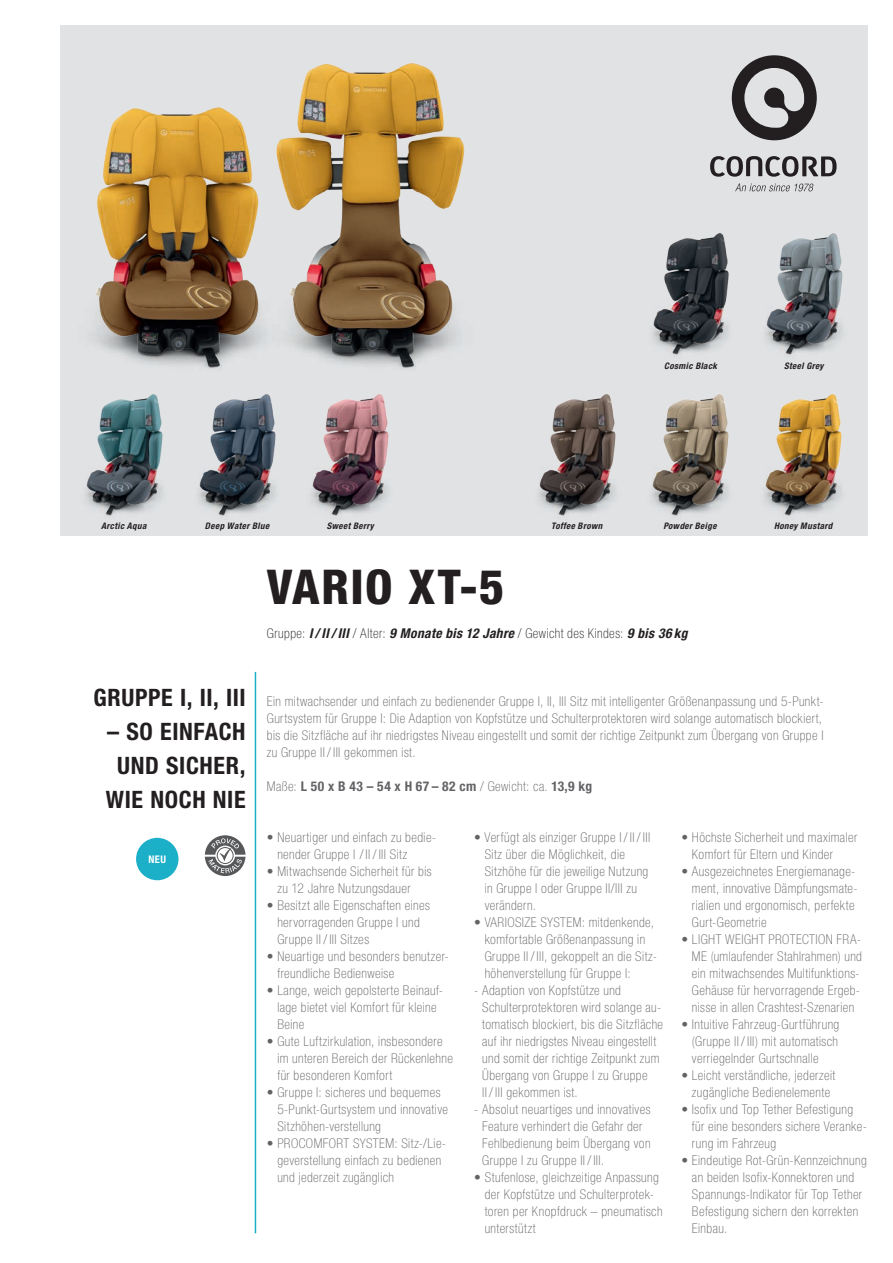
<style>
.page{position:relative;width:893px;height:1263px;background:#fff}
.page>*{position:absolute;margin:0;border:0;box-sizing:border-box;transform-origin:0 0}
.t1{font:800 condensed 48px "Helvetica Neue LT Std";letter-spacing:.025em;color:#231f20}
.t2{font:700 condensed 24px/34px "Helvetica Neue LT Std";letter-spacing:.025em;color:#231f20;text-align:center}
.t3{font:100 condensed 13.5px/17px "Helvetica Neue LT Std";letter-spacing:.03em;color:#636366}
.t4{font:italic 700 condensed 13.5px "Helvetica Neue LT Std";letter-spacing:.03em;color:#231f20}
.t5{font:700 condensed 13.5px "Helvetica Neue LT Std";letter-spacing:.04em;color:#636366}
.t6{font:700 condensed 10.5px "Helvetica Neue LT Std";color:#fff}
.t7{font:italic 700 condensed 9px "Helvetica Neue LT Std";letter-spacing:.045em;color:#231f20}
.s1{font-weight:100;font-style:normal}
.s2{font-weight:100}
</style>
<div class="page">
<div style="left:60px;top:26px;width:807px;height:510px;background:#e1e2e4"></div>
<svg style="left:735px;top:184px;width:79px;height:7px"></svg>
<svg style="left:732px;top:55px;width:85px;height:85px"></svg>
<svg style="left:710px;top:156px;width:127px;height:21px"></svg>
<hr style="left:255px;top:672px;width:1px;height:561px;background:#1cafc8">
<img style="left:60px;top:25px;width:183px;height:344px">
<img style="left:243px;top:25px;width:253px;height:344px">
<img style="left:85px;top:394px;width:78px;height:122px">
<img style="left:652px;top:233px;width:77px;height:122px">
<img style="left:198px;top:394px;width:78px;height:122px">
<img style="left:765px;top:233px;width:78px;height:122px">
<img style="left:311px;top:394px;width:78px;height:122px">
<img style="left:538px;top:394px;width:78px;height:122px">
<img style="left:651px;top:394px;width:78px;height:122px">
<img style="left:764px;top:394px;width:78px;height:122px">
<svg style="left:205px;top:835px;width:40px;height:41px"></svg>
<div style="left:136px;top:838px;width:42px;height:42px;background:#1cafc8;border-radius:50%"></div>
<p class="t7" style="left:664px;top:360px;width:54px">Cosmic Black</p>
<p class="t7" style="left:784px;top:360px;width:41px">Steel Grey</p>
<p class="t7" style="left:101px;top:521px;width:47px">Arctic Aqua</p>
<p class="t7" style="left:205px;top:521px;width:66px">Deep Water Blue</p>
<p class="t7" style="left:327px;top:521px;width:48px">Sweet Berry</p>
<p class="t7" style="left:551px;top:521px;width:53px">Toffee Brown</p>
<p class="t7" style="left:663px;top:521px;width:55px">Powder Beige</p>
<p class="t7" style="left:774px;top:521px;width:60px">Honey Mustard</p>
<h1 class="t1" style="left:267px;top:557px;width:239px">VARIO XT-5</h1>
<p class="t4" style="left:267px;top:625px;width:422px"><span class="s1">Gruppe:</span> I/II/III <span class="s1">/ Alter:</span> 9 Monate bis 12 Jahre <span class="s1">/ Gewicht des Kindes:</span> 9 bis 36 kg</p>
<h2 class="t2" style="left:93px;top:680px;width:154px">GRUPPE I, II, III</h2>
<h2 class="t2" style="left:106px;top:714px;width:141px">– SO EINFACH<br>UND SICHER,<br>WIE NOCH NIE</h2>
<p class="t6" style="left:148px;top:853px;width:19px">NEU</p>
<p class="t3" style="left:267px;top:693px;width:558px">Ein mitwachsender und einfach zu bedienender Gruppe I, II, III Sitz mit intelligenter Größenanpassung und 5-Punkt-Gurtsystem für Gruppe I: Die Adaption von Kopfstütze und Schulterprotektoren wird solange automatisch blockiert, bis die Sitzfläche auf ihr niedrigstes Niveau eingestellt und somit der richtige Zeitpunkt zum Übergang von Gruppe I zu Gruppe II / III gekommen ist.</p>
<p class="t5" style="left:267px;top:778px;width:327px"><span class="s2">Maße:</span> L 50 x B 43 – 54 x H 67 – 82 cm <span class="s2">/ Gewicht: ca.</span> 13,9 kg</p>
<p class="t3" style="left:277px;top:829px;width:160px;text-indent:-11px">• Neuartiger und einfach zu bedie&shy;nender Gruppe I / II / III Sitz</p>
<p class="t3" style="left:277px;top:863px;width:156px;text-indent:-11px">• Mitwachsende Sicherheit für bis zu 12 Jahre Nutzungsdauer</p>
<p class="t3" style="left:277px;top:897px;width:154px;text-indent:-11px">• Besitzt alle Eigenschaften eines hervorragenden Gruppe I und<br>Gruppe II / III Sitzes</p>
<p class="t3" style="left:277px;top:948px;width:173px;text-indent:-11px">• Neuartige und besonders benutzer&shy;freundliche Bedienweise</p>
<p class="t3" style="left:277px;top:982px;width:167px;text-indent:-11px">• Lange, weich gepolsterte Beinauf&shy;lage bietet viel Komfort für kleine<br>Beine</p>
<p class="t3" style="left:277px;top:1033px;width:177px;text-indent:-11px">• Gute Luftzirkulation, insbesondere im unteren Bereich der Rückenlehne für besonderen Komfort</p>
<p class="t3" style="left:277px;top:1084px;width:172px;text-indent:-11px">• Gruppe I: sicheres und bequemes<br>5-Punkt-Gurtsystem und innovative<br>Sitzhöhen-verstellung</p>
<p class="t3" style="left:277px;top:1135px;width:170px;text-indent:-11px">• PROCOMFORT SYSTEM: Sitz-/Lie&shy;geverstellung einfach zu bedienen und jederzeit zugänglich</p>
<p class="t3" style="left:692px;top:829px;width:167px;text-indent:-11px">• Höchste Sicherheit und maximaler<br>Komfort für Eltern und Kinder</p>
<p class="t3" style="left:692px;top:863px;width:167px;text-indent:-11px">• Ausgezeichnetes Energiemanage&shy;ment, innovative Dämpfungsmate&shy;rialien und ergonomisch, perfekte<br>Gurt-Geometrie</p>
<p class="t3" style="left:692px;top:931px;width:172px;text-indent:-11px">• LIGHT WEIGHT PROTECTION FRA-ME (umlaufender Stahlrahmen) und ein mitwachsendes Multifunktions-Gehäuse für hervorragende Ergeb&shy;nisse in allen Crashtest-Szenarien</p>
<p class="t3" style="left:692px;top:1016px;width:149px;text-align:justify;text-indent:-11px">• Intuitive Fahrzeug-Gurtführung (Gruppe II / III) mit automatisch verriegelnder Gurtschnalle</p>
<p class="t3" style="left:681px;top:1067px;width:155px;text-align:center">• Leicht verständliche, jederzeit zugängliche Bedienelemente</p>
<p class="t3" style="left:692px;top:1101px;width:177px;text-indent:-11px">• Isofix und Top Tether Befestigung für eine besonders sichere Veranke&shy;rung im Fahrzeug</p>
<p class="t3" style="left:692px;top:1152px;width:176px;text-indent:-11px">• Eindeutige Rot-Grün-Kennzeichnung an beiden Isofix-Konnektoren und<br>Spannungs-Indikator für Top Tether<br>Befestigung sichern den korrekten<br>Einbau.</p>
<p class="t3" style="left:485px;top:829px;width:167px;text-indent:-11px">• Verfügt als einziger Gruppe I / II / III<br>Sitz über die Möglichkeit, die<br>Sitzhöhe für die jeweilige Nutzung in Gruppe I oder Gruppe II/III zu verändern.</p>
<p class="t3" style="left:485px;top:914px;width:174px;text-indent:-11px">• VARIOSIZE SYSTEM: mitdenkende, komfortable Größenanpassung in Gruppe II / III, gekoppelt an die Sitz&shy;höhenverstellung für Gruppe I:</p>
<p class="t3" style="left:482px;top:982px;width:182px;text-indent:-8px">- Adaption von Kopfstütze und Schulterprotektoren wird solange au&shy;tomatisch blockiert, bis die Sitzfläche auf ihr niedrigstes Niveau eingestellt und somit der richtige Zeitpunkt zum Übergang von Gruppe I zu Gruppe<br>II / III gekommen ist.</p>
<p class="t3" style="left:482px;top:1101px;width:170px;text-indent:-8px">- Absolut neuartiges und innovatives<br>Feature verhindert die Gefahr der<br>Fehlbedienung beim Übergang von<br>Gruppe I zu Gruppe II / III.</p>
<p class="t3" style="left:485px;top:1169px;width:179px;text-indent:-11px">• Stufenlose, gleichzeitige Anpassung der Kopfstütze und Schulterprotek&shy;toren per Knopfdruck – pneumatisch unterstützt</p>
</div>
